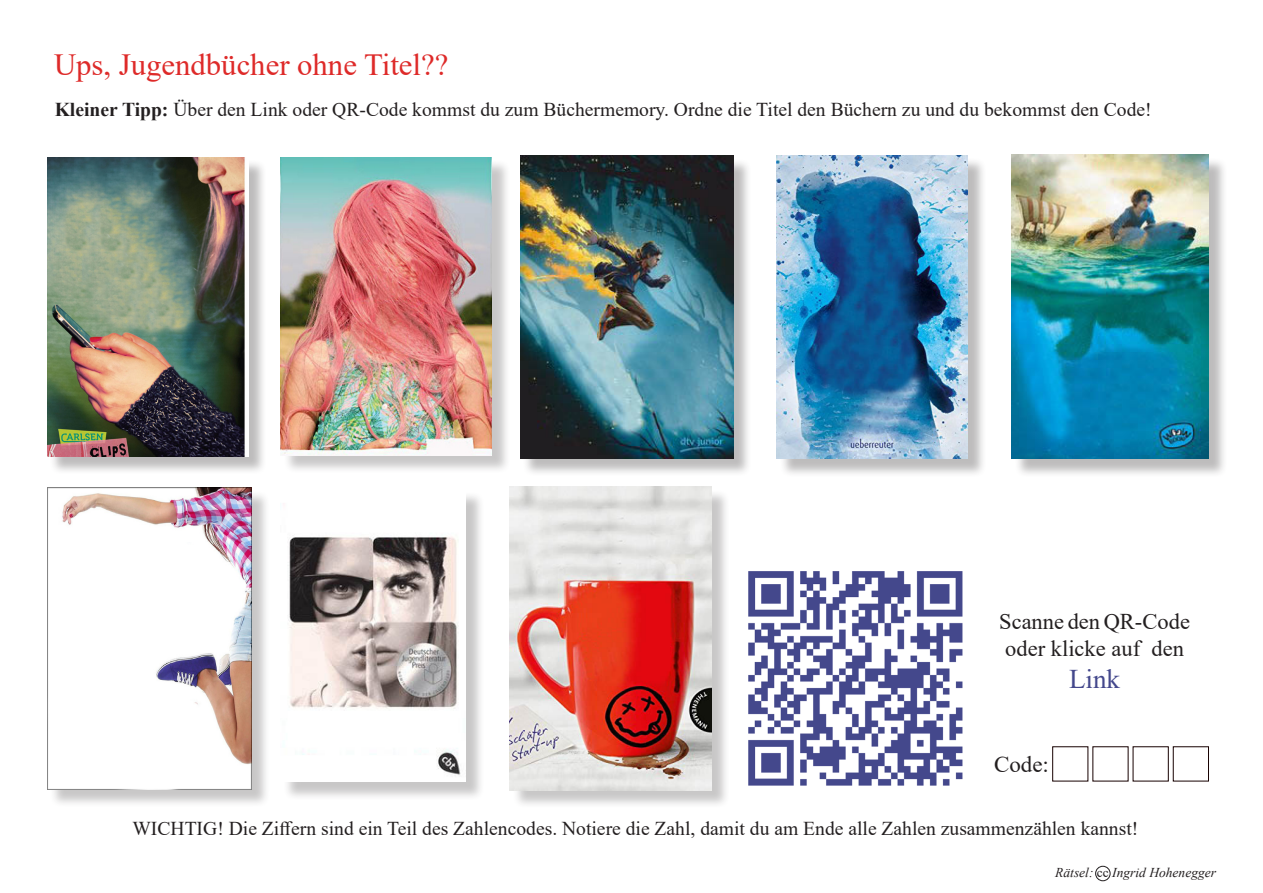
<style>
.page{position:relative;width:1263px;height:893px;background:#fff}
.page>*{position:absolute;margin:0;border:0;box-sizing:border-box;transform-origin:0 0}
.t1{font:30.75px "Times New Roman";color:#de2a29}
.t2{font:27px "Times New Roman";color:#44488c}
.t3{font:22.95px "Times New Roman";color:#231f20}
.t4{font:22.5px/27px "Times New Roman";color:#231f20}
.t5{font:19.65px "Times New Roman";color:#231f20}
.t6{font:italic 13.5px "Times New Roman";color:#231f20}
.s1{font-weight:700}
.s2{font-style:normal}
</style>
<div class="page">
<img style="left:748px;top:571px;width:215px;height:215px">
<div style="left:49px;top:159px;width:218px;height:316px;background:#231f20;opacity:.3"></div>
<img style="left:47px;top:157px;width:201px;height:299px">
<div style="left:283px;top:491px;width:201px;height:310px;background:#231f20;opacity:.25"></div>
<img style="left:283px;top:491px;width:183px;height:291px">
<div style="left:522px;top:158px;width:229px;height:319px;background:#231f20;opacity:.3"></div>
<img style="left:520px;top:156px;width:213px;height:302px">
<div style="left:779px;top:157px;width:207px;height:320px;background:#231f20;opacity:.3"></div>
<img style="left:777px;top:155px;width:191px;height:303px">
<div style="left:1014px;top:157px;width:214px;height:320px;background:#231f20;opacity:.3"></div>
<img style="left:1011px;top:155px;width:198px;height:304px">
<div style="left:512px;top:489px;width:218px;height:320px;background:#231f20;opacity:.25"></div>
<img style="left:510px;top:487px;width:201px;height:303px">
<div style="left:49px;top:490px;width:222px;height:318px;background:#231f20;opacity:.25"></div>
<img style="left:47px;top:488px;width:205px;height:301px">
<div style="left:283px;top:159px;width:228px;height:315px;background:#231f20;opacity:.25"></div>
<img style="left:281px;top:157px;width:211px;height:298px">
<div style="left:1095px;top:866px;width:15px;height:15px;border:1px solid #231f20;border-radius:50%"></div>
<p class="t1" style="left:54px;top:43px;width:396px">Ups, Jugendbücher ohne Titel??</p>
<p class="t5" style="left:55px;top:96px;width:1098px"><span class="s1">Kleiner Tipp:</span> Über den Link oder QR-Code kommst du zum Büchermemory. Ordne die Titel den Büchern zu und du bekommst den Code!</p>
<p class="t4" style="left:999px;top:607px;width:192px">Scanne den QR-Code oder klicke auf den</p>
<p class="t2" style="left:1069px;top:660px;width:53px">Link</p>
<p class="t3" style="left:994px;top:748px;width:56px">Code:</p>
<p class="t5" style="left:132px;top:814px;width:1007px">WICHTIG! Die Ziffern sind ein Teil des Zahlencodes. Notiere die Zahl, damit du am Ende alle Zahlen zusammenzählen kannst!</p>
<p class="t6" style="left:1055px;top:863px;width:162px">Rätsel: <span class="s2">cc</span> Ingrid Hohenegger</p>
</div>
